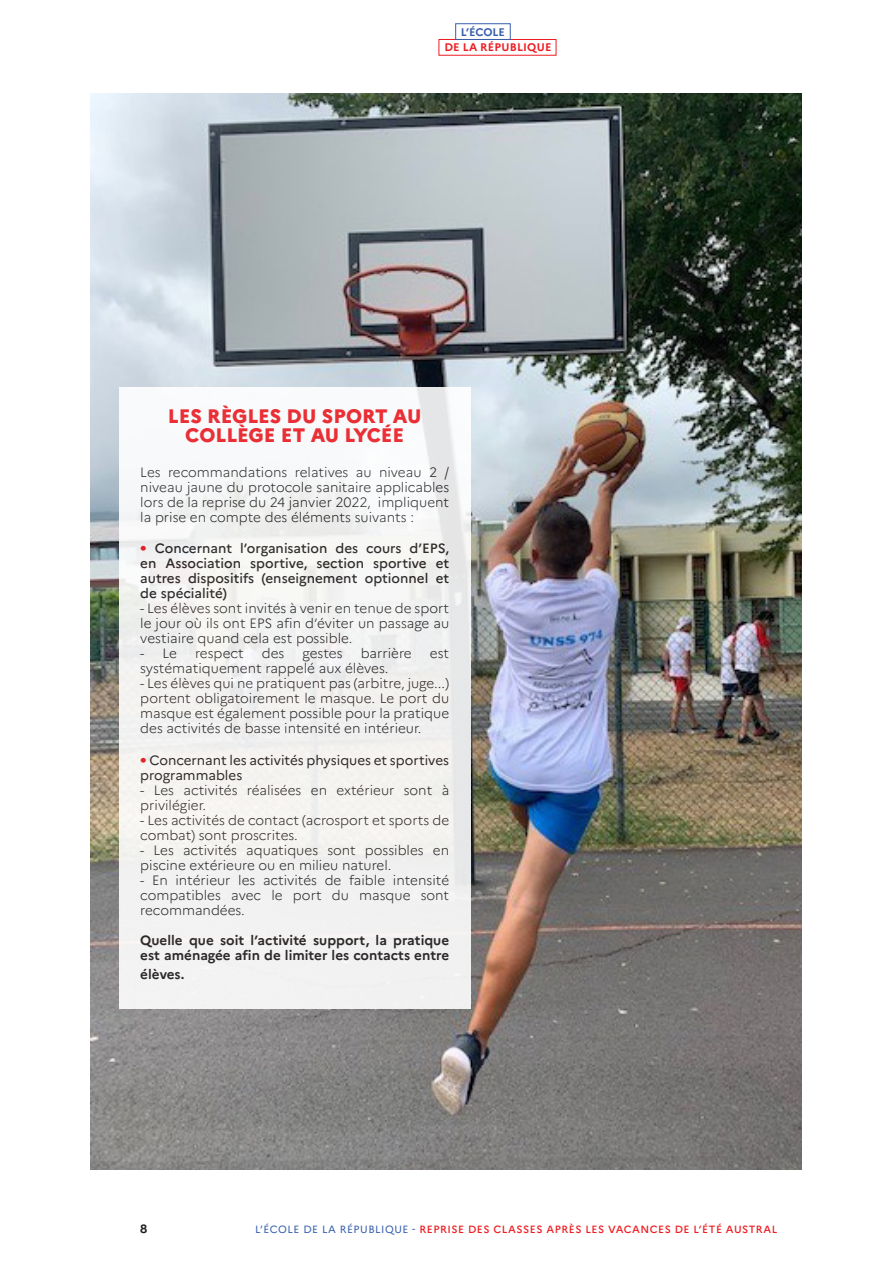
<style>
.page{position:relative;width:893px;height:1263px;background:#fff}
.page>*{position:absolute;margin:0;border:0;box-sizing:border-box;transform-origin:0 0}
.t1{font:800 19.5px/19.5px "Marianne";color:#ee1d23;text-align:center}
.t2{font:300 13.5px/15px "Marianne";color:#231f20;text-align:justify}
.t3{font:500 13.5px/15px "Marianne";color:#231f20;text-align:justify}
.t4{font:700 13.5px/15px "Marianne";color:#231f20}
.t5{font:13.5px/15px "Marianne";color:#231f20}
.t6{font:700 12px "Marianne";color:#231f20}
.t7{font:700 11.1px "Marianne";letter-spacing:.02em;color:#ee1d23}
.t8{font:700 11.1px "Marianne";letter-spacing:-.005em;color:#375fac}
.t9{font:500 10.5px "Marianne";letter-spacing:.05em;color:#ee1d23}
.s1{font-weight:800;color:#ee1d23}
.s2{font-weight:400;color:#375fac}
</style>
<div class="page">
<div style="left:439px;top:39px;width:117px;height:17px;border:1px solid #ee1d23"></div>
<div style="left:455px;top:23px;width:56px;height:17px;border:1px solid #375fac"></div>
<img style="left:91px;top:94px;width:710px;height:1075px">
<div style="left:119px;top:387px;width:351px;height:621px;background:#f3f2f1"></div>
<p class="t8" style="left:461px;top:25px;width:46px">L’ÉCOLE</p>
<p class="t7" style="left:444px;top:40px;width:108px">DE LA RÉPUBLIQUE</p>
<h1 class="t1" style="left:168px;top:406px;width:255px">LES RÈGLES DU SPORT AU<br>COLLÈGE ET AU LYCÉE</h1>
<p class="t2" style="left:140px;top:464px;width:310px">Les recommandations relatives au niveau 2 / niveau jaune du protocole sanitaire applicables lors de la reprise du 24 janvier 2022, impliquent la prise en compte des éléments suivants :</p>
<p class="t3" style="left:140px;top:541px;width:310px"><span class="s1">•</span> Concernant l’organisation des cours d’EPS, en Association sportive, section sportive et autres dispositifs (enseignement optionnel et de spécialité)</p>
<p class="t2" style="left:140px;top:601px;width:310px">- Les élèves sont invités à venir en tenue de sport le jour où ils ont EPS afin d’éviter un passage au vestiaire quand cela est possible.</p>
<p class="t2" style="left:140px;top:646px;width:38px">- Le</p>
<p class="t2" style="left:195px;top:646px;width:50px">respect</p>
<p class="t2" style="left:262px;top:646px;width:24px">des</p>
<p class="t2" style="left:303px;top:646px;width:42px">gestes</p>
<p class="t2" style="left:361px;top:646px;width:53px">barrière</p>
<p class="t2" style="left:430px;top:646px;width:21px">est</p>
<p class="t2" style="left:140px;top:661px;width:250px">systématiquement rappelé aux élèves.</p>
<p class="t2" style="left:140px;top:676px;width:310px">- Les élèves qui ne pratiquent pas (arbitre, juge...) portent obligatoirement le masque. Le port du masque est également possible pour la pratique des activités de basse intensité en intérieur.</p>
<p class="t5" style="left:140px;top:752px;width:310px"><span class="s1">•</span> Concernant les activités physiques et sportives programmables</p>
<p class="t2" style="left:140px;top:782px;width:310px">- Les activités réalisées en extérieur sont à privilégier.</p>
<p class="t2" style="left:140px;top:812px;width:310px">- Les activités de contact (acrosport et sports de combat) sont proscrites.</p>
<p class="t2" style="left:140px;top:842px;width:310px">- Les activités aquatiques sont possibles en piscine extérieure ou en milieu naturel.</p>
<p class="t2" style="left:140px;top:872px;width:310px">- En intérieur les activités de faible intensité compatibles avec le port du masque sont recommandées.</p>
<p class="t4" style="left:140px;top:932px;width:310px">Quelle que soit l’activité support, la pratique est aménagée afin de limiter les contacts entre</p>
<p class="t4" style="left:140px;top:967px;width:46px">élèves.</p>
<p class="t6" style="left:140px;top:1221px;width:9px">8</p>
<p class="t9" style="left:255px;top:1222px;width:524px"><span class="s2">L’ÉCOLE DE LA RÉPUBLIQUE -</span> REPRISE DES CLASSES APRÈS LES VACANCES DE L’ÉTÉ AUSTRAL</p>
</div>
